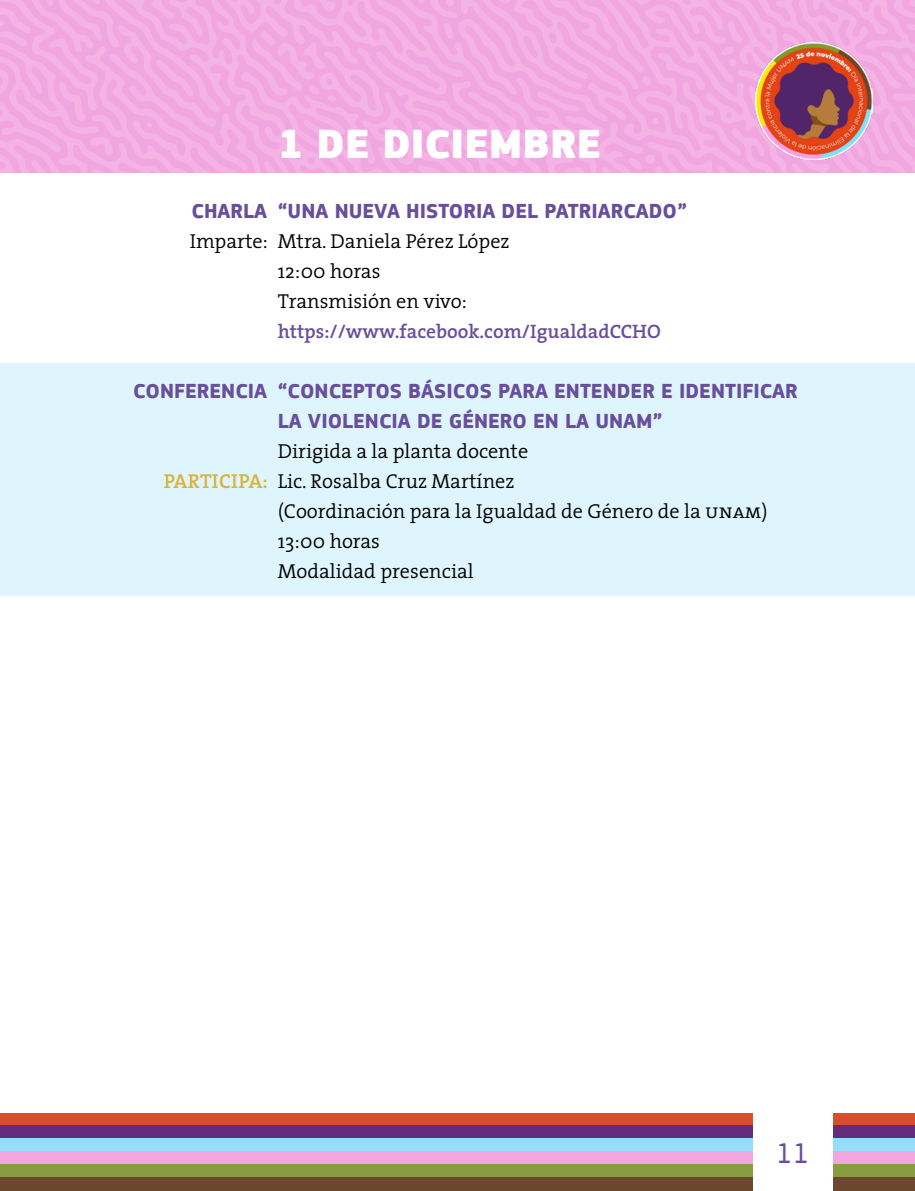
<style>
.page{position:relative;width:915px;height:1191px;background:#fff}
.page>*{position:absolute;margin:0;border:0;box-sizing:border-box;transform-origin:0 0}
.t1{font:900 42px "PF Square Sans Pro";color:#fff}
.t2{font:30px "PF Square Sans Pro";color:#684e9b}
.t3{font:700 21px/30px "PF Square Sans Pro";color:#684e9b;text-align:center}
.t4{font:300 20.25px/30px "The Serif";color:#000}
.t5{font:600 19.5px "The Serif";color:#684e9b}
.s1{font-weight:600;color:#d8b33b}
.s2{font-family:"The Serif Semi Light Caps";font-weight:400}
</style>
<div class="page">
<div style="left:0;top:1113px;width:914px;height:13px;background:#d44f2b"></div>
<div style="left:0;top:1126px;width:914px;height:13px;background:#632b7a"></div>
<div style="left:0;top:1139px;width:914px;height:13px;background:#94defa"></div>
<div style="left:0;top:1152px;width:914px;height:13px;background:#f2a6e0"></div>
<div style="left:0;top:1165px;width:914px;height:13px;background:#8a9c40"></div>
<div style="left:0;top:1178px;width:914px;height:13px;background:#6b472e"></div>
<div style="left:752px;top:1111px;width:80px;height:80px;background:#fff"></div>
<div style="left:0;top:363px;width:914px;height:232px;background:#dff5fd"></div>
<svg style="left:0;top:0;width:914px;height:172px;background:#f2ace1"></svg>
<img style="left:755px;top:43px;width:117px;height:116px">
<h1 class="t1" style="left:277px;top:117px;width:325px">1 DE DICIEMBRE</h1>
<p class="t3" style="left:191px;top:196px;width:497px">CHARLA “UNA NUEVA HISTORIA DEL PATRIARCADO”</p>
<p class="t4" style="left:278px;top:225px;width:233px;text-indent:-88px">Imparte: Mtra. Daniela Pérez López<br>12:00 horas<br>Transmisión en vivo:</p>
<p class="t5" style="left:277px;top:315px;width:384px">https://www.facebook.com/IgualdadCCHO</p>
<p class="t3" style="left:133px;top:376px;width:666px">CONFERENCIA “CONCEPTOS BÁSICOS PARA ENTENDER E IDENTIFICAR<br>LA VIOLENCIA DE GÉNERO EN LA UNAM”</p>
<p class="t4" style="left:278px;top:435px;width:252px">Dirigida a la planta docente</p>
<p class="t4" style="left:164px;top:465px;width:352px"><span class="s1">PARTICIPA:</span> Lic. Rosalba Cruz Martínez</p>
<p class="t4" style="left:278px;top:495px;width:491px">(Coordinación para la Igualdad de Género de la <span class="s2">unam</span>)</p>
<p class="t4" style="left:278px;top:525px;width:104px">13:00 horas</p>
<p class="t4" style="left:278px;top:555px;width:197px">Modalidad presencial</p>
<h2 class="t2" style="left:775px;top:1136px;width:35px">11</h2>
</div>
